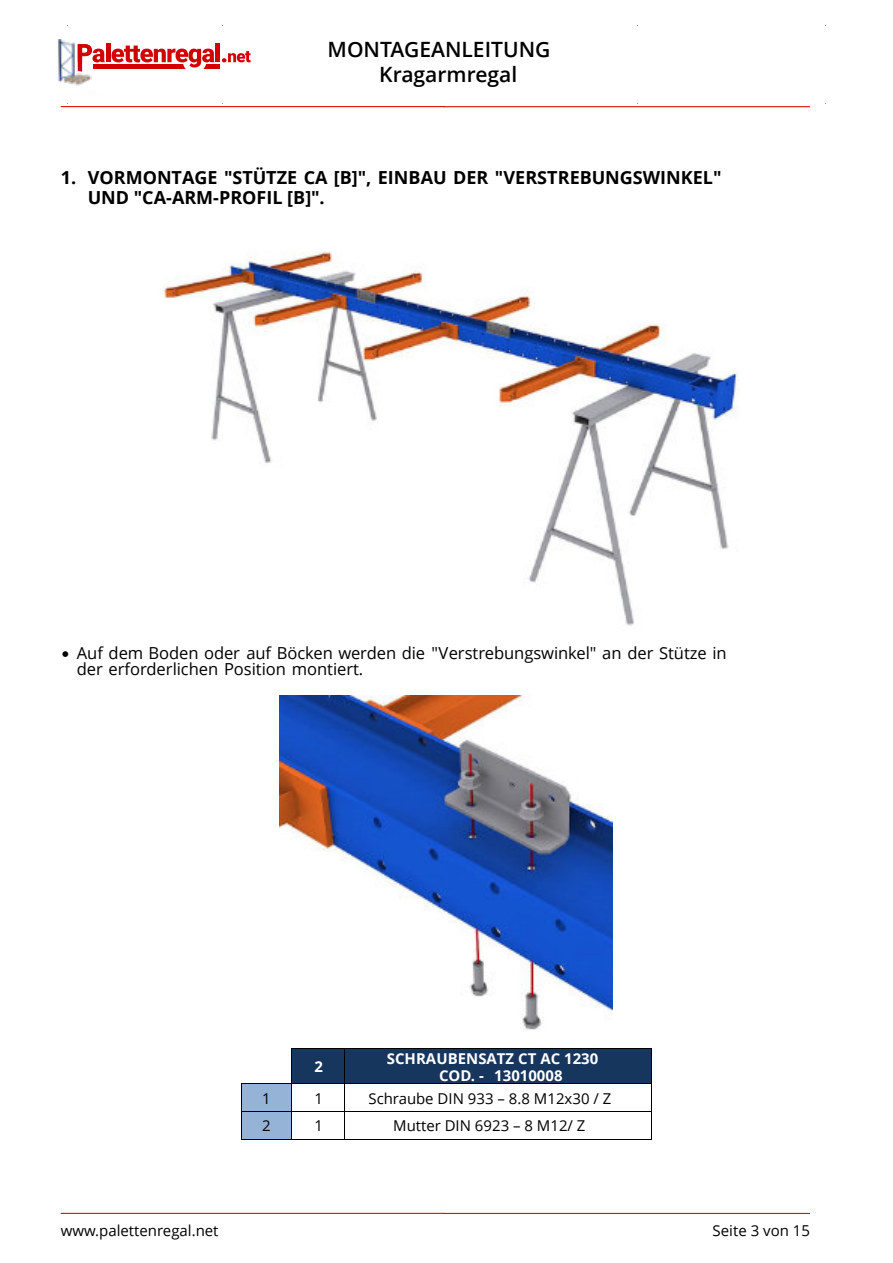
<style>
.page{position:relative;width:893px;height:1263px;background:#fff}
.page>*{position:absolute;margin:0;border:0;box-sizing:border-box;transform-origin:0 0}
.t1{font:600 21px/25.8px "Open Sans";color:#000}
.t2{font:700 18px/20.7px "Open Sans";color:#000}
.t3{font:16.5px/16.5px "Open Sans";letter-spacing:-.005em;color:#000}
.t4{font:15px "Open Sans";color:#000}
.t5{font:700 15px/17.2px "Open Sans";color:#fff}
.s1{font-family:"Lucida Grande"}
</style>
<div class="page">
<hr style="left:93px;top:64px;width:127px;height:4px;background:#d20000">
<div style="left:183px;top:52px;width:23px;height:21px;background:#fff;border:10px solid #fff;border-radius:50%"></div>
<svg style="left:129px;top:46px;width:85px;height:21px"></svg>
<hr style="left:216px;top:43px;width:4px;height:19px;background:#d20000">
<svg style="left:222px;top:51px;width:29px;height:11px"></svg>
<img style="left:58px;top:40px;width:71px;height:46px">
<svg style="left:78px;top:44px;width:27px;height:28px"></svg>
<hr style="left:61px;top:1213px;width:749px;height:1px;background:#df1303">
<svg style="left:60px;top:103px;width:750px;height:5px"></svg>
<img style="left:162px;top:251px;width:577px;height:375px">
<img style="left:280px;top:696px;width:333px;height:334px">
<div style="left:292px;top:1049px;width:53px;height:34px;background:#17365d"></div>
<div style="left:345px;top:1049px;width:306px;height:34px;background:#17365d"></div>
<hr style="left:292px;top:1048px;width:52px;height:1px;background:#000">
<hr style="left:345px;top:1048px;width:306px;height:1px;background:#000">
<hr style="left:291px;top:1049px;width:1px;height:34px;background:#000">
<hr style="left:344px;top:1049px;width:1px;height:34px;background:#000">
<hr style="left:651px;top:1049px;width:1px;height:34px;background:#000">
<div style="left:242px;top:1084px;width:50px;height:27px;background:#95b3d7"></div>
<hr style="left:242px;top:1083px;width:49px;height:1px;background:#000">
<hr style="left:292px;top:1083px;width:52px;height:1px;background:#000">
<hr style="left:345px;top:1083px;width:306px;height:1px;background:#000">
<div style="left:242px;top:1112px;width:50px;height:27px;background:#95b3d7"></div>
<hr style="left:242px;top:1111px;width:49px;height:1px;background:#000">
<hr style="left:292px;top:1111px;width:52px;height:1px;background:#000">
<hr style="left:345px;top:1111px;width:306px;height:1px;background:#000">
<svg style="left:241px;top:1083px;width:1px;height:57px"></svg>
<hr style="left:242px;top:1139px;width:49px;height:1px;background:#000">
<svg style="left:291px;top:1083px;width:1px;height:57px"></svg>
<hr style="left:292px;top:1139px;width:52px;height:1px;background:#000">
<svg style="left:344px;top:1083px;width:1px;height:57px"></svg>
<hr style="left:345px;top:1139px;width:306px;height:1px;background:#000">
<svg style="left:651px;top:1083px;width:1px;height:57px"></svg>
<p class="t1" style="left:379px;top:38px;width:173px;text-indent:-52px">MONTAGEANLEITUNG<br>Kragarmregal</p>
<p class="t2" style="left:88px;top:169px;width:635px;text-indent:-27px">1. VORMONTAGE "STÜTZE CA [B]", EINBAU DER "VERSTREBUNGSWINKEL"<br>UND "CA-ARM-PROFIL [B]".</p>
<p class="t3" style="left:77px;top:646px;width:651px;text-indent:-16px"><span class="s1">•</span> Auf dem Boden oder auf Böcken werden die "Verstrebungswinkel" an der Stütze in der erforderlichen Position montiert.</p>
<p class="t5" style="left:314px;top:1060px;width:10px">2</p>
<p class="t5" style="left:439px;top:1051px;width:161px;text-indent:-52px">SCHRAUBENSATZ CT AC 1230<br>COD. - 13010008</p>
<p class="t4" style="left:262px;top:1092px;width:10px">1</p>
<p class="t4" style="left:314px;top:1092px;width:10px">1</p>
<p class="t4" style="left:369px;top:1092px;width:244px">Schraube DIN 933 – 8.8 M12x30 / Z</p>
<p class="t4" style="left:262px;top:1120px;width:10px">2</p>
<p class="t4" style="left:314px;top:1120px;width:10px">1</p>
<p class="t4" style="left:393px;top:1120px;width:194px">Mutter DIN 6923 – 8 M12/ Z</p>
<p class="t4" style="left:61px;top:1224px;width:159px">www.palettenregal.net</p>
<p class="t4" style="left:713px;top:1224px;width:99px">Seite 3 von 15</p>
</div>
